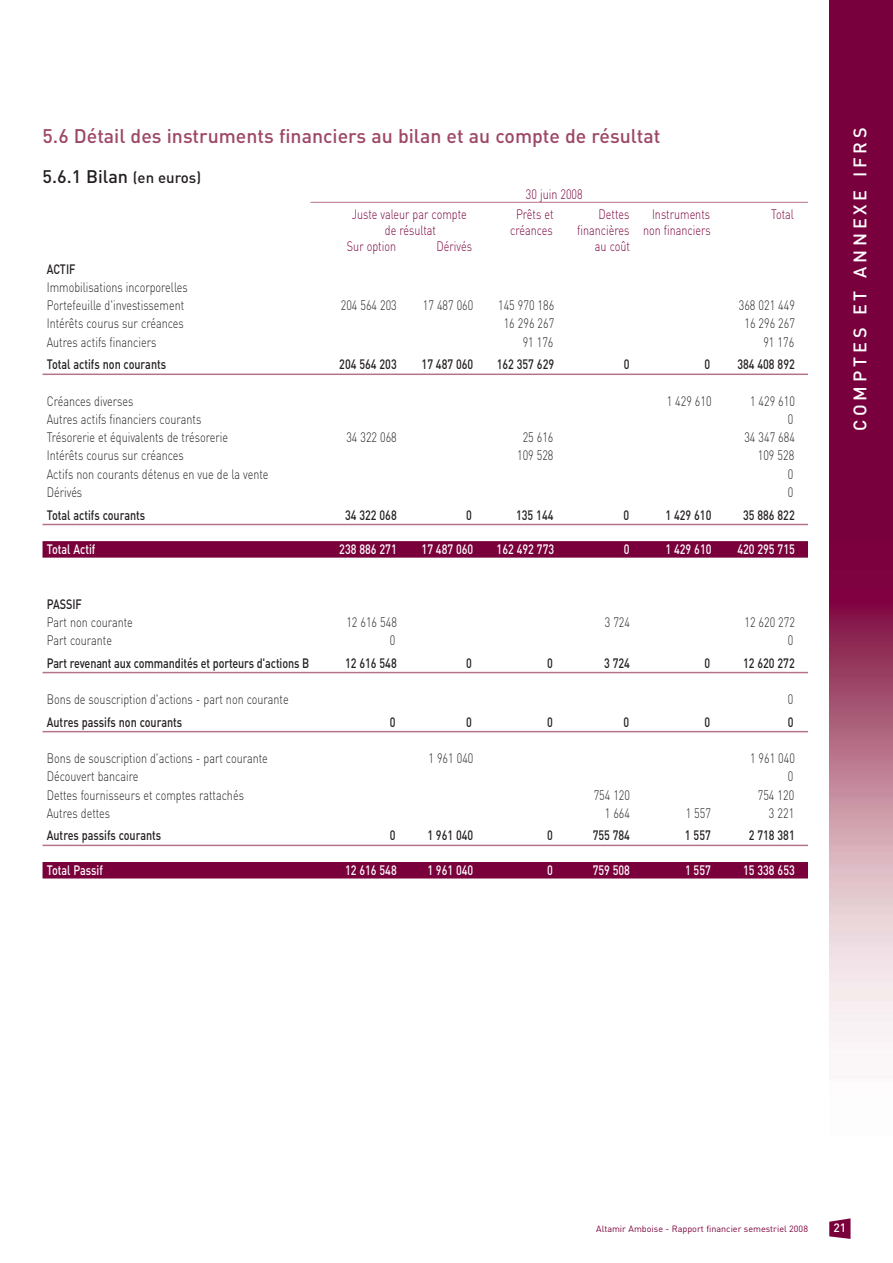
<style>
.page{position:relative;width:893px;height:1263px;background:#fff}
.page>*{position:absolute;margin:0;border:0;box-sizing:border-box;transform-origin:0 0}
.t1{font:500 19.5px "DIN";color:#9d4767}
.t2{font:500 18px "DIN";letter-spacing:.215em;color:#fff}
.t3{font:500 18px "DIN";color:#231f20}
.t4{font:300 13.5px/18.3px "DIN";color:#231f20;scale:.8 1}
.t5{font:500 13.5px "DIN";color:#231f20;scale:.8 1}
.t6{font:300 13.5px "DIN";color:#7a003c;scale:.8 1}
.t7{font:500 13.5px "DIN";color:#fff;scale:.8 1}
.t8{font:500 12px "DIN";color:#fff}
.t9{font:9px "DIN";color:#7a003c}
.s1{font-size:15px}
</style>
<div class="page">
<img style="left:829px;top:0;width:63px;height:1239px">
<svg style="left:829px;top:1218px;width:21px;height:21px"></svg>
<hr style="left:310px;top:202px;width:498px;height:1px;background:#b67289">
<hr style="left:43px;top:374px;width:765px;height:1px;background:#b67289">
<hr style="left:43px;top:524px;width:765px;height:1px;background:#b67289">
<div style="left:43px;top:541px;width:765px;height:17px;background:#7a003c"></div>
<hr style="left:43px;top:672px;width:765px;height:1px;background:#b67289">
<hr style="left:43px;top:731px;width:765px;height:1px;background:#b67289">
<hr style="left:43px;top:845px;width:765px;height:1px;background:#b67289">
<div style="left:43px;top:862px;width:765px;height:17px;background:#7a003c"></div>
<h1 class="t1" style="left:43px;top:129px;width:619px">5.6 Détail des instruments financiers au bilan et au compte de résultat</h1>
<h2 class="t3" style="left:43px;top:170px;width:160px">5.6.1 Bilan <span class="s1">(en euros)</span></h2>
<p class="t6" style="left:526px;top:189px;width:72px">30 juin 2008</p>
<p class="t6" style="left:352px;top:210px;width:145px">Juste valeur par compte</p>
<p class="t6" style="left:516px;top:210px;width:48px">Prêts et</p>
<p class="t6" style="left:598px;top:210px;width:40px">Dettes</p>
<p class="t6" style="left:652px;top:210px;width:74px">Instruments</p>
<p class="t6" style="left:771px;top:210px;width:30px">Total</p>
<p class="t6" style="left:385px;top:226px;width:66px">de résultat</p>
<p class="t6" style="left:510px;top:226px;width:55px">créances</p>
<p class="t6" style="left:577px;top:226px;width:169px">financières non financiers</p>
<p class="t6" style="left:347px;top:242px;width:63px">Sur option</p>
<p class="t6" style="left:436px;top:242px;width:46px">Dérivés</p>
<p class="t6" style="left:595px;top:242px;width:45px">au coût</p>
<p class="t5" style="left:47px;top:264px;width:37px">ACTIF</p>
<p class="t4" style="left:47px;top:280px;width:178px">Immobilisations incorporelles<br>Portefeuille d'investissement</p>
<p class="t4" style="left:341px;top:298px;width:72px">204 564 203</p>
<p class="t4" style="left:423px;top:298px;width:65px">17 487 060</p>
<p class="t4" style="left:498px;top:298px;width:72px">145 970 186</p>
<p class="t4" style="left:739px;top:298px;width:72px">368 021 449</p>
<p class="t4" style="left:47px;top:316px;width:173px">Intérêts courus sur créances</p>
<p class="t4" style="left:504px;top:316px;width:65px">16 296 267</p>
<p class="t4" style="left:744px;top:316px;width:65px">16 296 267</p>
<p class="t4" style="left:47px;top:334px;width:139px">Autres actifs financiers</p>
<p class="t4" style="left:523px;top:334px;width:40px">91 176</p>
<p class="t4" style="left:763px;top:334px;width:40px">91 176</p>
<p class="t5" style="left:47px;top:360px;width:151px">Total actifs non courants</p>
<p class="t5" style="left:339px;top:360px;width:73px">204 564 203</p>
<p class="t5" style="left:422px;top:360px;width:66px">17 487 060</p>
<p class="t5" style="left:497px;top:360px;width:73px">162 357 629</p>
<p class="t5" style="left:624px;top:360px;width:9px">0</p>
<p class="t5" style="left:704px;top:360px;width:9px">0</p>
<p class="t5" style="left:737px;top:360px;width:73px">384 408 892</p>
<p class="t4" style="left:47px;top:393px;width:110px">Créances diverses</p>
<p class="t4" style="left:667px;top:393px;width:58px">1 429 610</p>
<p class="t4" style="left:750px;top:393px;width:58px">1 429 610</p>
<p class="t4" style="left:47px;top:412px;width:195px">Autres actifs financiers courants</p>
<p class="t4" style="left:788px;top:412px;width:8px">0</p>
<p class="t4" style="left:47px;top:430px;width:228px">Trésorerie et équivalents de trésorerie</p>
<p class="t4" style="left:346px;top:430px;width:65px">34 322 068</p>
<p class="t4" style="left:523px;top:430px;width:40px">25 616</p>
<p class="t4" style="left:744px;top:430px;width:65px">34 347 684</p>
<p class="t4" style="left:47px;top:448px;width:173px">Intérêts courus sur créances</p>
<p class="t4" style="left:517px;top:448px;width:47px">109 528</p>
<p class="t4" style="left:758px;top:448px;width:47px">109 528</p>
<p class="t4" style="left:47px;top:466px;width:279px">Actifs non courants détenus en vue de la vente</p>
<p class="t4" style="left:788px;top:466px;width:8px">0</p>
<p class="t4" style="left:47px;top:485px;width:46px">Dérivés</p>
<p class="t4" style="left:788px;top:485px;width:8px">0</p>
<p class="t5" style="left:47px;top:510px;width:125px">Total actifs courants</p>
<p class="t5" style="left:345px;top:510px;width:66px">34 322 068</p>
<p class="t5" style="left:466px;top:510px;width:9px">0</p>
<p class="t5" style="left:516px;top:510px;width:48px">135 144</p>
<p class="t5" style="left:624px;top:510px;width:9px">0</p>
<p class="t5" style="left:665px;top:510px;width:59px">1 429 610</p>
<p class="t5" style="left:743px;top:510px;width:66px">35 886 822</p>
<p class="t7" style="left:47px;top:544px;width:62px">Total Actif</p>
<p class="t7" style="left:339px;top:544px;width:73px">238 886 271</p>
<p class="t7" style="left:422px;top:544px;width:66px">17 487 060</p>
<p class="t7" style="left:497px;top:544px;width:73px">162 492 773</p>
<p class="t7" style="left:624px;top:544px;width:9px">0</p>
<p class="t7" style="left:665px;top:544px;width:59px">1 429 610</p>
<p class="t7" style="left:737px;top:544px;width:73px">420 295 715</p>
<p class="t5" style="left:47px;top:599px;width:45px">PASSIF</p>
<p class="t4" style="left:47px;top:614px;width:109px">Part non courante</p>
<p class="t4" style="left:346px;top:614px;width:65px">12 616 548</p>
<p class="t4" style="left:605px;top:614px;width:33px">3 724</p>
<p class="t4" style="left:744px;top:614px;width:65px">12 620 272</p>
<p class="t4" style="left:47px;top:633px;width:83px">Part courante</p>
<p class="t4" style="left:390px;top:633px;width:8px">0</p>
<p class="t4" style="left:788px;top:633px;width:8px">0</p>
<p class="t5" style="left:47px;top:658px;width:329px">Part revenant aux commandités et porteurs d'actions B</p>
<p class="t5" style="left:345px;top:658px;width:66px">12 616 548</p>
<p class="t5" style="left:466px;top:658px;width:9px">0</p>
<p class="t5" style="left:547px;top:658px;width:9px">0</p>
<p class="t5" style="left:604px;top:658px;width:34px">3 724</p>
<p class="t5" style="left:704px;top:658px;width:9px">0</p>
<p class="t5" style="left:743px;top:658px;width:66px">12 620 272</p>
<p class="t4" style="left:47px;top:692px;width:304px">Bons de souscription d'actions - part non courante</p>
<p class="t4" style="left:788px;top:692px;width:8px">0</p>
<p class="t5" style="left:47px;top:717px;width:171px">Autres passifs non courants</p>
<p class="t5" style="left:390px;top:717px;width:9px">0</p>
<p class="t5" style="left:466px;top:717px;width:9px">0</p>
<p class="t5" style="left:547px;top:717px;width:9px">0</p>
<p class="t5" style="left:624px;top:717px;width:9px">0</p>
<p class="t5" style="left:704px;top:717px;width:9px">0</p>
<p class="t5" style="left:788px;top:717px;width:9px">0</p>
<p class="t4" style="left:47px;top:751px;width:278px">Bons de souscription d'actions - part courante</p>
<p class="t4" style="left:428px;top:751px;width:58px">1 961 040</p>
<p class="t4" style="left:750px;top:751px;width:58px">1 961 040</p>
<p class="t4" style="left:47px;top:769px;width:116px">Découvert bancaire</p>
<p class="t4" style="left:788px;top:769px;width:8px">0</p>
<p class="t4" style="left:47px;top:787px;width:248px">Dettes fournisseurs et comptes rattachés</p>
<p class="t4" style="left:594px;top:787px;width:47px">754 120</p>
<p class="t4" style="left:758px;top:787px;width:47px">754 120</p>
<p class="t4" style="left:47px;top:805px;width:81px">Autres dettes</p>
<p class="t4" style="left:605px;top:805px;width:33px">1 664</p>
<p class="t4" style="left:686px;top:805px;width:33px">1 557</p>
<p class="t4" style="left:769px;top:805px;width:33px">3 221</p>
<p class="t5" style="left:47px;top:831px;width:145px">Autres passifs courants</p>
<p class="t5" style="left:390px;top:831px;width:9px">0</p>
<p class="t5" style="left:427px;top:831px;width:59px">1 961 040</p>
<p class="t5" style="left:547px;top:831px;width:9px">0</p>
<p class="t5" style="left:593px;top:831px;width:48px">755 784</p>
<p class="t5" style="left:685px;top:831px;width:34px">1 557</p>
<p class="t5" style="left:749px;top:831px;width:59px">2 718 381</p>
<p class="t7" style="left:47px;top:865px;width:72px">Total Passif</p>
<p class="t7" style="left:345px;top:865px;width:66px">12 616 548</p>
<p class="t7" style="left:427px;top:865px;width:59px">1 961 040</p>
<p class="t7" style="left:547px;top:865px;width:9px">0</p>
<p class="t7" style="left:593px;top:865px;width:48px">759 508</p>
<p class="t7" style="left:685px;top:865px;width:34px">1 557</p>
<p class="t7" style="left:743px;top:865px;width:66px">15 338 653</p>
<h2 class="t2" style="left:854px;top:431px;width:305px;rotate:-90deg">COMPTES ET ANNEXE IFRS</h2>
<p class="t9" style="left:596px;top:1226px;width:213px">Altamir Amboise - Rapport financier semestriel 2008</p>
<p class="t8" style="left:833px;top:1223px;width:14px">21</p>
</div>
